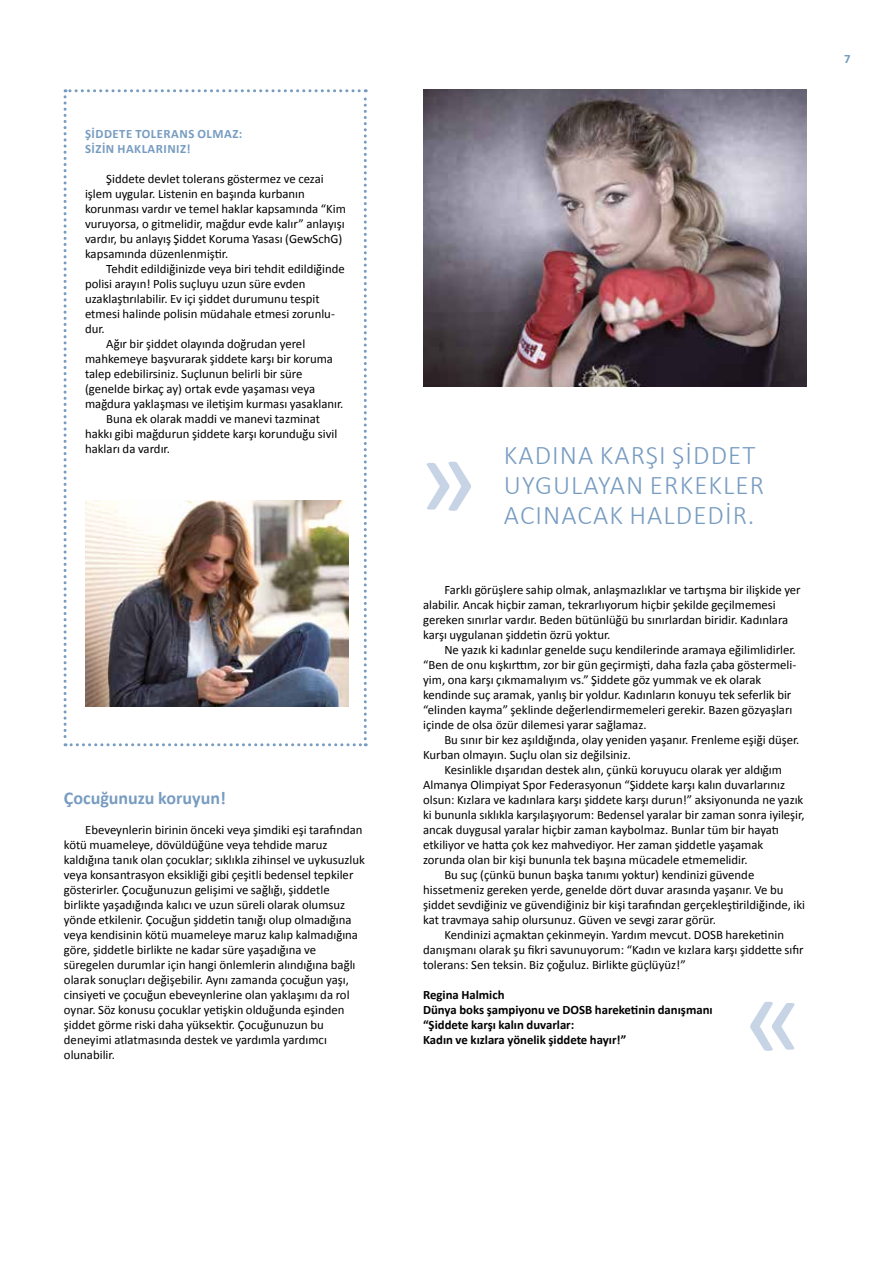
<style>
.page{position:relative;width:893px;height:1263px;background:#fff}
.page>*{position:absolute;margin:0;border:0;box-sizing:border-box;transform-origin:0 0}
.t1{font:120px "Calibri";color:#c7d4e6}
.t2{font:300 27px/30px "Calibri";letter-spacing:.04em;color:#779cc1}
.t3{font:700 18px "Calibri";color:#779cc1}
.t4{font:12.75px/15px "Calibri";color:#000}
.t5{font:700 12.75px/15px "Calibri";color:#000}
.t6{font:700 12.75px/15px "Calibri";letter-spacing:.04em;color:#779cc1}
</style>
<div class="page">
<img style="left:424px;top:89px;width:383px;height:298px">
<img style="left:64px;top:89px;width:303px;height:657px">
<p class="t6" style="left:85px;top:126px;width:159px">ŞİDDETE TOLERANS OLMAZ:<br>SİZİN HAKLARINIZ!</p>
<p class="t4" style="left:85px;top:171px;width:262px;text-indent:21px">Şiddete devlet tolerans göstermez ve cezai işlem uygular. Listenin en başında kurbanın korunması vardır ve temel haklar kapsamında “Kim vuruyorsa, o gitmelidir, mağdur evde kalır” anlayışı vardır, bu anlayış Şiddet Koruma Yasası (GewSchG) kapsamında düzenlenmiştir.</p>
<p class="t4" style="left:106px;top:261px;width:240px">Tehdit edildiğinizde veya biri tehdit edildiğinde</p>
<p class="t4" style="left:85px;top:276px;width:222px">polisi arayın! Polis suçluyu uzun süre evden</p>
<p class="t4" style="left:85px;top:291px;width:236px">uzaklaştırılabilir. Ev içi şiddet durumunu tespit</p>
<p class="t4" style="left:85px;top:306px;width:251px">etmesi halinde polisin müdahale etmesi zorunlu-</p>
<p class="t4" style="left:85px;top:321px;width:21px">dur.</p>
<p class="t4" style="left:106px;top:336px;width:200px">Ağır bir şiddet olayında doğrudan yerel</p>
<p class="t4" style="left:85px;top:351px;width:250px">mahkemeye başvurarak şiddete karşı bir koruma</p>
<p class="t4" style="left:85px;top:366px;width:219px">talep edebilirsiniz. Suçlunun belirli bir süre</p>
<p class="t4" style="left:85px;top:381px;width:232px">(genelde birkaç ay) ortak evde yaşaması veya</p>
<p class="t4" style="left:85px;top:396px;width:260px">mağdura yaklaşması ve iletişim kurması yasaklanır.</p>
<p class="t4" style="left:106px;top:411px;width:215px">Buna ek olarak maddi ve manevi tazminat</p>
<p class="t4" style="left:85px;top:426px;width:254px">hakkı gibi mağdurun şiddete karşı korunduğu sivil</p>
<p class="t4" style="left:85px;top:441px;width:86px">hakları da vardır.</p>
<h3 class="t3" style="left:64px;top:787px;width:163px">Çocuğunuzu koruyun!</h3>
<p class="t4" style="left:64px;top:822px;width:302px;text-indent:21px">Ebeveynlerin birinin önceki veya şimdiki eşi tarafından kötü muameleye, dövüldüğüne veya tehdide maruz kaldığına tanık olan çocuklar; sıklıkla zihinsel ve uykusuzluk veya konsantrasyon eksikliği gibi çeşitli bedensel tepkiler gösterirler. Çocuğunuzun gelişimi ve sağlığı, şiddetle birlikte yaşadığında kalıcı ve uzun süreli olarak olumsuz yönde etkilenir. Çocuğun şiddetin tanığı olup olmadığına veya kendisinin kötü muameleye maruz kalıp kalmadığına göre, şiddetle birlikte ne kadar süre yaşadığına ve süregelen durumlar için hangi önlemlerin alındığına bağlı olarak sonuçları değişebilir. Aynı zamanda çocuğun yaşı, cinsiyeti ve çocuğun ebeveynlerine olan yaklaşımı da rol oynar. Söz konusu çocuklar yetişkin olduğunda eşinden şiddet görme riski daha yüksektir. Çocuğunuzun bu deneyimi atlatmasında destek ve yardımla yardımcı olunabilir.</p>
<p class="t6" style="left:844px;top:51px;width:8px">7</p>
<h1 class="t1" style="left:416px;top:401px;width:63px">»</h1>
<h2 class="t2" style="left:504px;top:440px;width:262px">KADINA KARŞI ŞIDDET<br>UYGULAYAN ERKEKLER<br>ACINACAK HALDEDIR.</h2>
<p class="t4" style="left:423px;top:583px;width:379px;text-indent:21px">Farklı görüşlere sahip olmak, anlaşmazlıklar ve tartışma bir ilişkide yer alabilir. Ancak hiçbir zaman, tekrarlıyorum hiçbir şekilde geçilmemesi gereken sınırlar vardır. Beden bütünlüğü bu sınırlardan biridir. Kadınlara karşı uygulanan şiddetin özrü yoktur.</p>
<p class="t4" style="left:423px;top:642px;width:375px;text-indent:21px">Ne yazık ki kadınlar genelde suçu kendilerinde aramaya eğilimlidirler. “Ben de onu kışkırttım, zor bir gün geçirmişti, daha fazla çaba göstermeli&shy;yim, ona karşı çıkmamalıyım vs.” Şiddete göz yummak ve ek olarak kendinde suç aramak, yanlış bir yoldur. Kadınların konuyu tek seferlik bir “elinden kayma” şeklinde değerlendirmemeleri gerekir. Bazen gözyaşları içinde de olsa özür dilemesi yarar sağlamaz.</p>
<p class="t4" style="left:423px;top:732px;width:378px;text-indent:21px">Bu sınır bir kez aşıldığında, olay yeniden yaşanır. Frenleme eşiği düşer.<br>Kurban olmayın. Suçlu olan siz değilsiniz.</p>
<p class="t4" style="left:444px;top:762px;width:339px">Kesinlikle dışarıdan destek alın, çünkü koruyucu olarak yer aldığım</p>
<p class="t4" style="left:423px;top:777px;width:364px">Almanya Olimpiyat Spor Federasyonun “Şiddete karşı kalın duvarlarınız</p>
<p class="t4" style="left:423px;top:792px;width:382px">olsun: Kızlara ve kadınlara karşı şiddete karşı durun!” aksiyonunda ne yazık</p>
<p class="t4" style="left:423px;top:807px;width:383px">ki bununla sıklıkla karşılaşıyorum: Bedensel yaralar bir zaman sonra iyileşir,</p>
<p class="t4" style="left:423px;top:822px;width:357px">ancak duygusal yaralar hiçbir zaman kaybolmaz. Bunlar tüm bir hayatı</p>
<p class="t4" style="left:423px;top:837px;width:342px">etkiliyor ve hatta çok kez mahvediyor. Her zaman şiddetle yaşamak</p>
<p class="t4" style="left:423px;top:852px;width:326px">zorunda olan bir kişi bununla tek başına mücadele etmemelidir.</p>
<p class="t4" style="left:444px;top:867px;width:311px">Bu suç (çünkü bunun başka tanımı yoktur) kendinizi güvende</p>
<p class="t4" style="left:423px;top:882px;width:362px">hissetmeniz gereken yerde, genelde dört duvar arasında yaşanır. Ve bu</p>
<p class="t4" style="left:423px;top:897px;width:384px">şiddet sevdiğiniz ve güvendiğiniz bir kişi tarafından gerçekleştirildiğinde, iki</p>
<p class="t4" style="left:423px;top:912px;width:294px">kat travmaya sahip olursunuz. Güven ve sevgi zarar görür.</p>
<p class="t4" style="left:444px;top:927px;width:341px">Kendinizi açmaktan çekinmeyin. Yardım mevcut. DOSB hareketinin</p>
<p class="t4" style="left:423px;top:942px;width:382px">danışmanı olarak şu fikri savunuyorum: “Kadın ve kızlara karşı şiddette sıfır</p>
<p class="t4" style="left:423px;top:957px;width:264px">tolerans: Sen teksin. Biz çoğuluz. Birlikte güçlüyüz!”</p>
<p class="t5" style="left:423px;top:987px;width:291px">Regina Halmich<br>Dünya boks şampiyonu ve DOSB hareketinin danışmanı “Şiddete karşı kalın duvarlar:<br>Kadın ve kızlara yönelik şiddete hayır!”</p>
</div>
